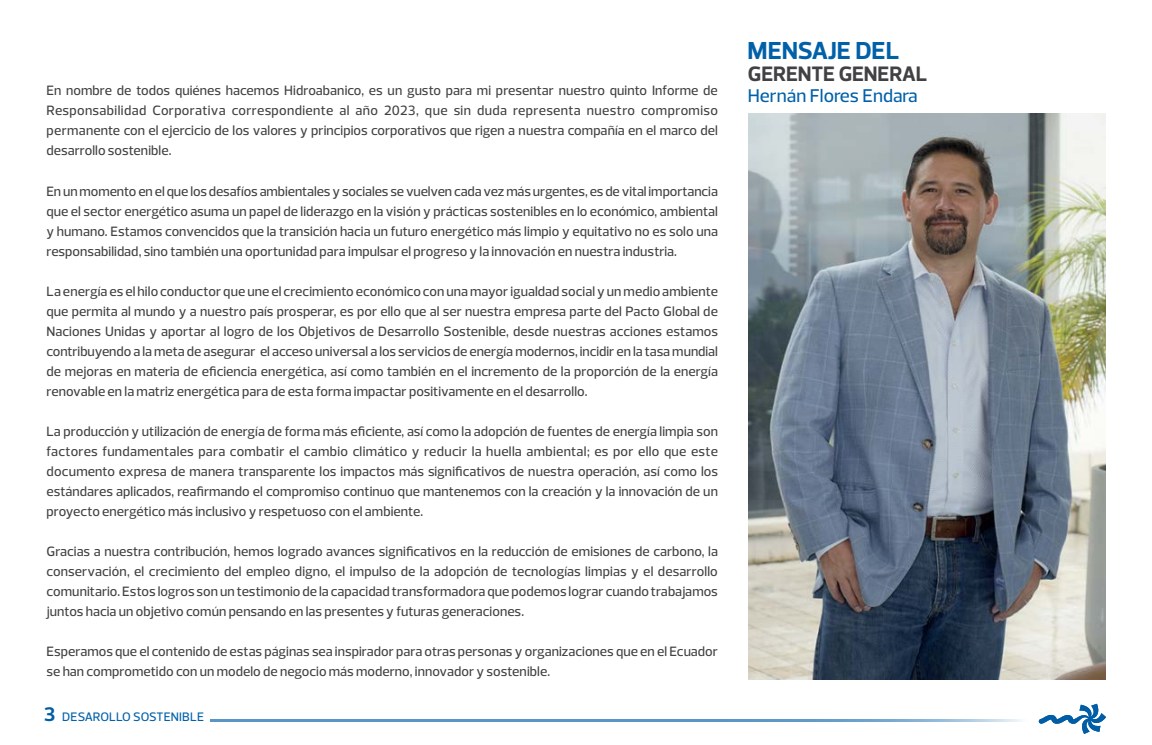
<style>
.page{position:relative;width:1152px;height:745px;background:#fff}
.page>*{position:absolute;margin:0;border:0;box-sizing:border-box;transform-origin:0 0}
.t1{font:700 25px "Prelo";color:#0061a9}
.t2{font:700 21.25px "Prelo";letter-spacing:-.005em;color:#414042}
.t3{font:500 18.75px "Prelo";color:#0061a9}
.t4{font:500 13.75px/20px "Prelo";letter-spacing:.005em;color:#414042;text-align:justify}
.t5{font:500 12.5px "Prelo";color:#0061a9}
.s1{font-weight:700;font-size:20px;color:#005da6}
</style>
<div class="page">
<img style="left:749px;top:113px;width:356px;height:566px">
<svg style="left:1038px;top:703px;width:68px;height:30px"></svg>
<svg style="left:210px;top:719px;width:813px;height:2px;background:#689fca"></svg>
<p class="t4" style="left:46px;top:81px;width:673px">En nombre de todos quiénes hacemos Hidroabanico, es un gusto para mi presentar nuestro quinto Informe de Responsabilidad Corporativa correspondiente al año 2023, que sin duda representa nuestro compromiso permanente con el ejercicio de los valores y principios corporativos que rigen a nuestra compañía en el marco del desarrollo sostenible.</p>
<p class="t4" style="left:46px;top:181px;width:673px">En un momento en el que los desafíos ambientales y sociales se vuelven cada vez más urgentes, es de vital importancia que el sector energético asuma un papel de liderazgo en la visión y prácticas sostenibles en lo económico, ambiental y humano. Estamos convencidos que la transición hacia un futuro energético más limpio y equitativo no es solo una responsabilidad, sino también una oportunidad para impulsar el progreso y la innovación en nuestra industria.</p>
<p class="t4" style="left:46px;top:281px;width:673px">La energía es el hilo conductor que une el crecimiento económico con una mayor igualdad social y un medio ambiente que permita al mundo y a nuestro país prosperar, es por ello que al ser nuestra empresa parte del Pacto Global de Naciones Unidas y aportar al logro de los Objetivos de Desarrollo Sostenible, desde nuestras acciones estamos contribuyendo a la meta de asegurar el acceso universal a los servicios de energía modernos, incidir en la tasa mundial de mejoras en materia de eficiencia energética, así como también en el incremento de la proporción de la energía renovable en la matriz energética para de esta forma impactar positivamente en el desarrollo.</p>
<p class="t4" style="left:46px;top:421px;width:673px">La producción y utilización de energía de forma más eficiente, así como la adopción de fuentes de energía limpia son factores fundamentales para combatir el cambio climático y reducir la huella ambiental; es por ello que este documento expresa de manera transparente los impactos más significativos de nuestra operación, así como los estándares aplicados, reafirmando el compromiso continuo que mantenemos con la creación y la innovación de un proyecto energético más inclusivo y respetuoso con el ambiente.</p>
<p class="t4" style="left:46px;top:541px;width:673px">Gracias a nuestra contribución, hemos logrado avances significativos en la reducción de emisiones de carbono, la conservación, el crecimiento del empleo digno, el impulso de la adopción de tecnologías limpias y el desarrollo comunitario. Estos logros son un testimonio de la capacidad transformadora que podemos lograr cuando trabajamos juntos hacia un objetivo común pensando en las presentes y futuras generaciones.</p>
<p class="t4" style="left:46px;top:641px;width:673px">Esperamos que el contenido de estas páginas sea inspirador para otras personas y organizaciones que en el Ecuador se han comprometido con un modelo de negocio más moderno, innovador y sostenible.</p>
<p class="t5" style="left:44px;top:709px;width:162px"><span class="s1">3</span> DESAROLLO SOSTENIBLE</p>
<h1 class="t1" style="left:747px;top:35px;width:153px">MENSAJE DEL</h1>
<h2 class="t2" style="left:748px;top:61px;width:181px">GERENTE GENERAL</h2>
<h3 class="t3" style="left:748px;top:84px;width:172px">Hernán Flores Endara</h3>
</div>
